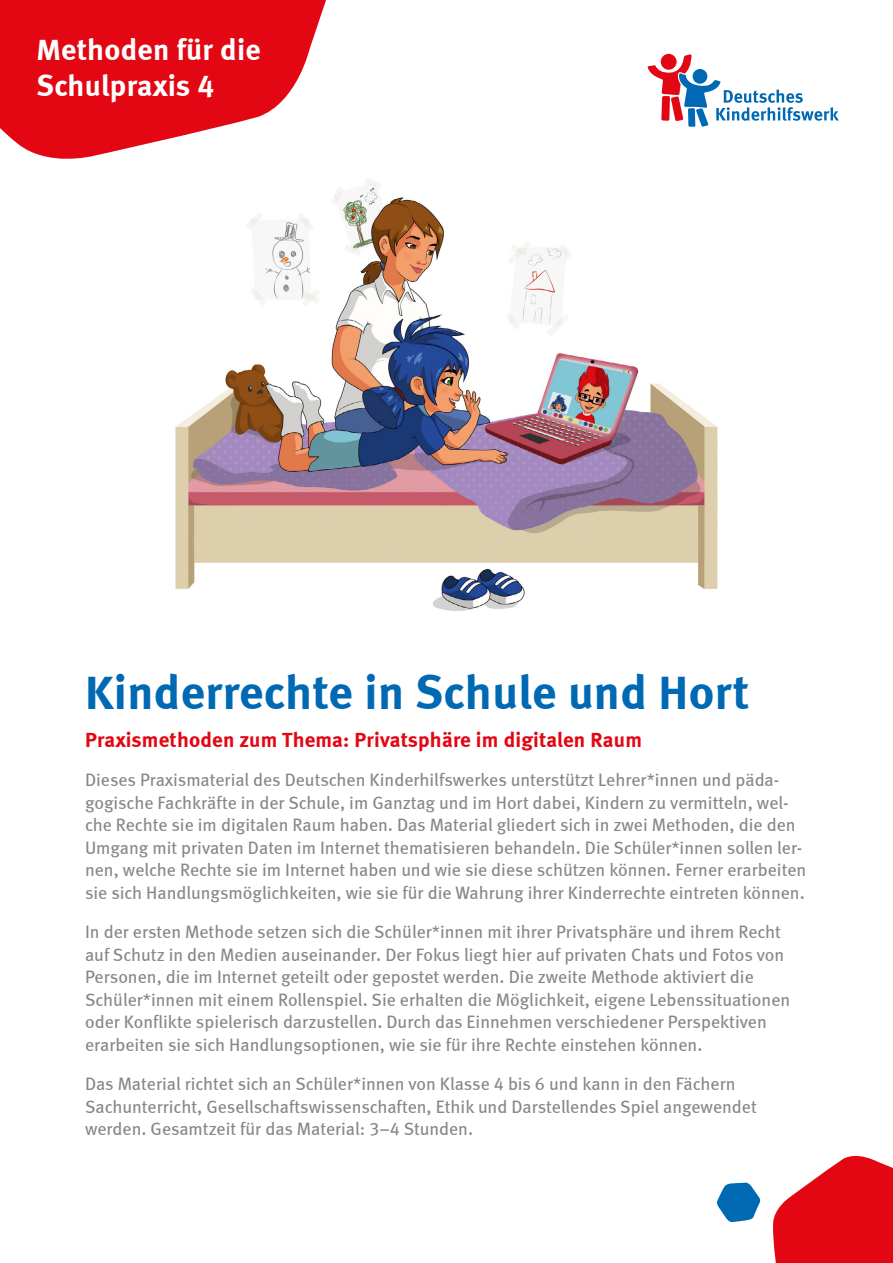
<style>
.page{position:relative;width:893px;height:1263px;background:#fff}
.page>*{position:absolute;margin:0;border:0;box-sizing:border-box;transform-origin:0 0}
.Headline_Cover{font:700 48px "Meta";letter-spacing:.01em;color:#0069b4}
.t1{font:30px "Meta Bold LF";letter-spacing:.01em;color:#fff}
.Headline_Cover-2{font:21px "Meta Bold LF";letter-spacing:.01em;color:#e30613}
.Text_Vorderseite{font:18px/22.5px "Meta Book LF";color:#878787}
</style>
<div class="page">
<svg style="left:773px;top:1156px;width:120px;height:107px"></svg>
<svg style="left:717px;top:1183px;width:44px;height:39px"></svg>
<svg style="left:0;top:0;width:326px;height:159px;fill:#e30613"></svg>
<svg style="left:647px;top:54px;width:192px;height:73px"></svg>
<img style="left:175px;top:178px;width:543px;height:433px">
<p class="t1" style="left:37px;top:32px;width:226px">Methoden für die</p>
<p class="t1" style="left:37px;top:68px;width:179px">Schulpraxis 4</p>
<p class="Headline_Cover" style="left:85px;top:664px;width:666px">Kinderrechte in Schule und Hort</p>
<p class="Headline_Cover-2" style="left:85px;top:727px;width:558px">Praxismethoden zum Thema: Privatsphäre im digitalen Raum</p>
<p class="Text_Vorderseite" style="left:85px;top:769px;width:723px">Dieses Praxismaterial des Deutschen Kinderhilfswerkes unterstützt Lehrer*innen und päda&shy;gogische Fachkräfte in der Schule, im Ganztag und im Hort dabei, Kindern zu vermitteln, wel&shy;che Rechte sie im digitalen Raum haben. Das Material gliedert sich in zwei Methoden, die den Umgang mit privaten Daten im Internet thematisieren behandeln. Die Schüler*innen sollen ler&shy;nen, welche Rechte sie im Internet haben und wie sie diese schützen können. Ferner erarbeiten sie sich Handlungsmöglichkeiten, wie sie für die Wahrung ihrer Kinderrechte eintreten können.</p>
<p class="Text_Vorderseite" style="left:85px;top:921px;width:707px">In der ersten Methode setzen sich die Schüler*innen mit ihrer Privatsphäre und ihrem Recht auf Schutz in den Medien auseinander. Der Fokus liegt hier auf privaten Chats und Fotos von Personen, die im Internet geteilt oder gepostet werden. Die zweite Methode aktiviert die Schüler*innen mit einem Rollenspiel. Sie erhalten die Möglichkeit, eigene Lebenssituationen oder Konflikte spielerisch darzustellen. Durch das Einnehmen verschiedener Perspektiven erarbeiten sie sich Handlungsoptionen, wie sie für ihre Rechte einstehen können.</p>
<p class="Text_Vorderseite" style="left:85px;top:1073px;width:673px">Das Material richtet sich an Schüler*innen von Klasse 4 bis 6 und kann in den Fächern<br>Sachunterricht, Gesellschaftswissenschaften, Ethik und Darstellendes Spiel angewendet werden. Gesamtzeit für das Material: 3–4 Stunden.</p>
</div>
